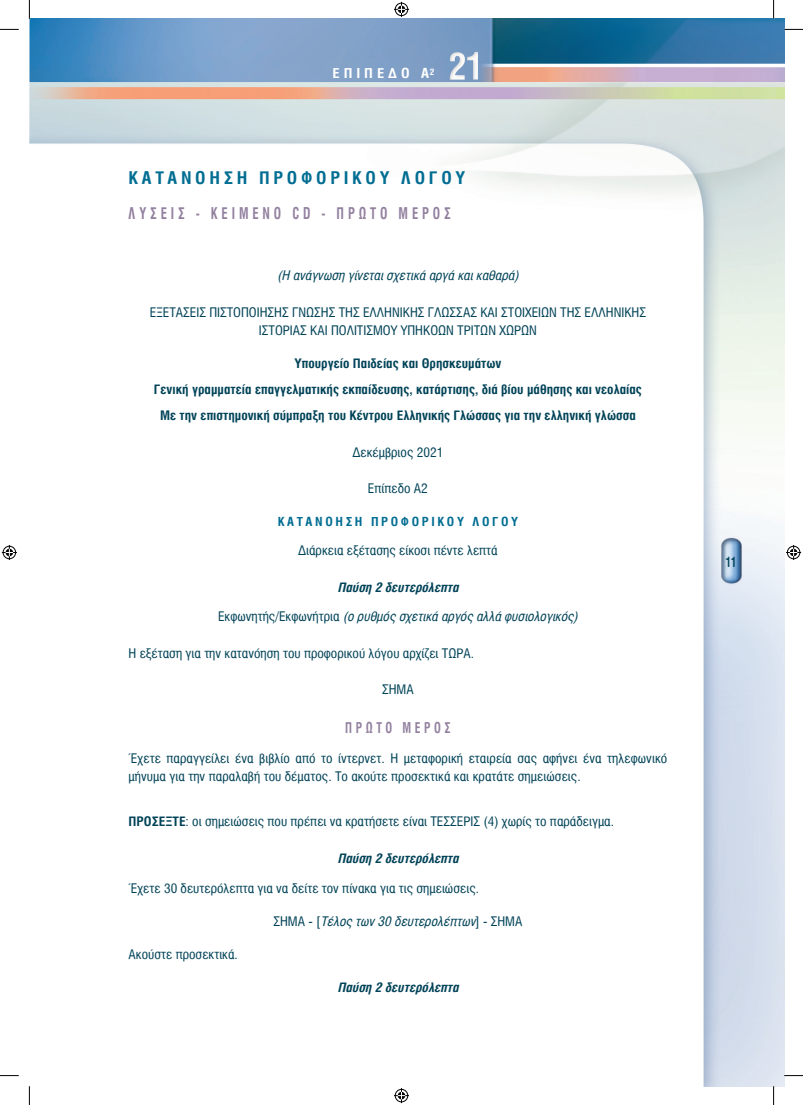
<style>
.page{position:relative;width:803px;height:1105px;background:#fff}
.page>*{position:absolute;margin:0;border:0;box-sizing:border-box;transform-origin:0 0}
.t1{font:700 17.5px "Mg Helvetica Cond";letter-spacing:.2em;color:#006d92;scale:1.05 1}
.t2{font:700 16.25px "Mg Helvetica Cond";letter-spacing:.3em;color:#92809f;scale:.8 1}
.t3{font:700 15px "Mg Helvetica Cond";letter-spacing:.3em;color:#92809f;scale:.8 1}
.t4{font:700 13.75px "Mg Helvetica Cond";letter-spacing:.26em;color:#fff;scale:1.1 1}
.t5{font:700 13.75px "Mg Helvetica Cond";color:#004358;scale:.8 1}
.t6{font:13.12px/18.8px "Mg Helvetica Cond";color:#004358;text-align:center;scale:1.05 1}
.t7{font:700 13.12px/25.9px "Mg Helvetica Cond";color:#004358;text-align:center;scale:1.05 1}
.t8{font:italic 13.12px "Mg Helvetica Cond";color:#004358;scale:1.05 1}
.t9{font:italic 700 13.12px "Mg Helvetica Cond";color:#004358;scale:1.05 1}
.t10{font:700 12.5px "Mg Helvetica Cond";letter-spacing:.2em;color:#006d92;scale:1.05 1}
.s1{font-style:normal}
.s2{font-weight:700}
</style>
<div class="page">
<img style="left:30px;top:19px;width:754px;height:1066px">
<img style="left:29px;top:19px;width:1px;height:1066px">
<svg style="left:0;top:29px;width:19px;height:1px"></svg>
<svg style="left:784px;top:29px;width:19px;height:1px"></svg>
<svg style="left:29px;top:0;width:1px;height:19px"></svg>
<svg style="left:29px;top:1086px;width:1px;height:18px"></svg>
<svg style="left:773px;top:0;width:1px;height:19px"></svg>
<svg style="left:773px;top:1085px;width:1px;height:19px"></svg>
<svg style="left:394px;top:2px;width:15px;height:15px"></svg>
<svg style="left:394px;top:1088px;width:15px;height:14px"></svg>
<svg style="left:2px;top:545px;width:15px;height:15px"></svg>
<svg style="left:786px;top:545px;width:15px;height:15px"></svg>
<p class="t4" style="left:333px;top:66px;width:94px">ΕΠΙΠΕΔΟ Α<sup>2</sup></p>
<h1 class="t1" style="left:129px;top:168px;width:322px">ΚΑΤΑΝΟΗΣΗ ΠΡΟΦΟΡΙΚΟΥ ΛΟΓΟΥ</h1>
<p class="t2" style="left:129px;top:203px;width:404px">ΛΥΣΕΙΣ - KEIMENO CD - ΠΡΩΤΟ ΜΕΡΟΣ</p>
<p class="t8" style="left:277px;top:268px;width:231px">(Η ανάγνωση γίνεται σχετικά αργά και καθαρά)</p>
<p class="t6" style="left:150px;top:302px;width:474px">ΕΞΕΤΑΣΕΙΣ ΠΙΣΤΟΠΟΙΗΣΗΣ ΓΝΩΣΗΣ ΤΗΣ ΕΛΛΗΝΙΚΗΣ ΓΛΩΣΣΑΣ ΚΑΙ ΣΤΟΙΧΕΙΩΝ ΤΗΣ ΕΛΛΗΝΙΚΗΣ<br>ΙΣΤΟΡΙΑΣ ΚΑΙ ΠΟΛΙΤΙΣΜΟΥ ΥΠΗΚΟΩΝ ΤΡΙΤΩΝ ΧΩΡΩΝ</p>
<p class="t7" style="left:154px;top:351px;width:466px">Υπουργείο Παιδείας και Θρησκευμάτων<br>Γενική γραμματεία επαγγελματικής εκπαίδευσης, κατάρτισης, διά βίου μάθησης και νεολαίας<br>Με την επιστημονική σύμπραξη του Κέντρου Ελληνικής Γλώσσας για την ελληνική γλώσσα</p>
<p class="t6" style="left:352px;top:442px;width:88px">Δεκέμβριος 2021</p>
<p class="t6" style="left:368px;top:479px;width:59px">Επίπεδο Α2</p>
<p class="t10" style="left:278px;top:514px;width:230px">ΚΑΤΑΝΟΗΣΗ ΠΡΟΦΟΡΙΚΟΥ ΛΟΓΟΥ</p>
<p class="t6" style="left:298px;top:541px;width:192px">Διάρκεια εξέτασης είκοσι πέντε λεπτά</p>
<p class="t9" style="left:337px;top:579px;width:117px">Παύση 2 δευτερόλεπτα</p>
<p class="t8" style="left:218px;top:608px;width:344px"><span class="s1">Εκφωνητής/Εκφωνήτρια</span> (ο ρυθμός σχετικά αργός αλλά φυσιολογικός)</p>
<p class="t6" style="left:129px;top:643px;width:331px">Η εξέταση για την κατανόηση του προφορικού λόγου αρχίζει ΤΩΡΑ.</p>
<p class="t6" style="left:382px;top:680px;width:32px">ΣΗΜΑ</p>
<p class="t3" style="left:345px;top:719px;width:133px">ΠΡΩΤΟ ΜΕΡΟΣ</p>
<p class="t6" style="left:129px;top:748px;width:514px;text-align:left">Έχετε παραγγείλει ένα βιβλίο από το ίντερνετ. Η μεταφορική εταιρεία σας αφήνει ένα τηλεφωνικό μήνυμα για την παραλαβή του δέματος. Το ακούτε προσεκτικά και κρατάτε σημειώσεις.</p>
<p class="t6" style="left:129px;top:811px;width:464px"><span class="s2">ΠΡΟΣΕΞΤΕ</span>: οι σημειώσεις που πρέπει να κρατήσετε είναι ΤΕΣΣΕΡΙΣ (4) χωρίς το παράδειγμα.</p>
<p class="t9" style="left:337px;top:851px;width:117px">Παύση 2 δευτερόλεπτα</p>
<p class="t6" style="left:129px;top:878px;width:335px">Έχετε 30 δευτερόλεπτα για να δείτε τον πίνακα για τις σημειώσεις.</p>
<p class="t8" style="left:273px;top:913px;width:239px"><span class="s1">ΣΗΜΑ - [</span>Τέλος των 30 δευτερολέπτων<span class="s1">] - ΣΗΜΑ</span></p>
<p class="t6" style="left:129px;top:944px;width:106px">Ακούστε προσεκτικά.</p>
<p class="t9" style="left:337px;top:979px;width:117px">Παύση 2 δευτερόλεπτα</p>
<p class="t5" style="left:725px;top:554px;width:15px">11</p>
</div>
